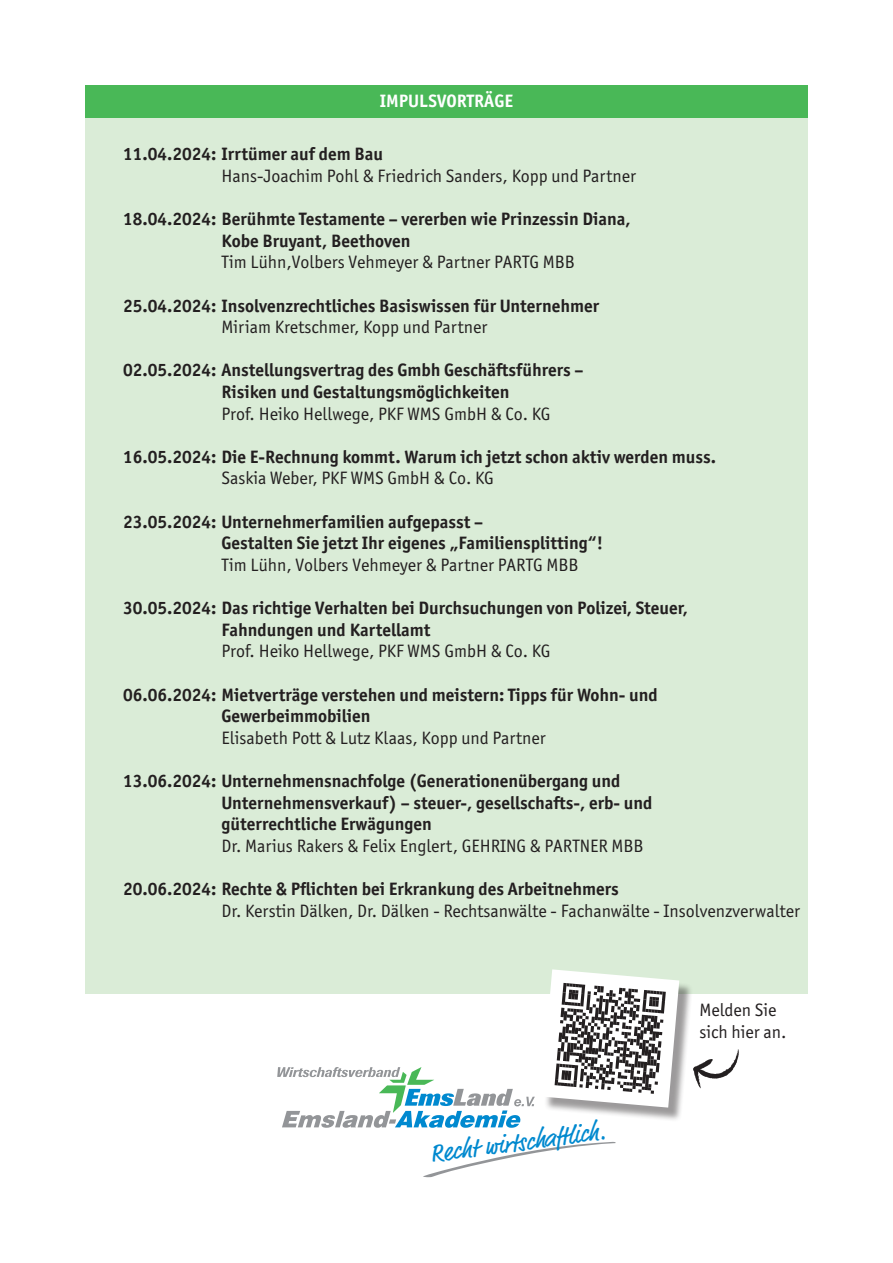
<style>
.page{position:relative;width:893px;height:1263px;background:#fff}
.page>*{position:absolute;margin:0;border:0;box-sizing:border-box;transform-origin:0 0}
.t1{font:25.65px "Market Pro";color:#0089cf}
.t2{font:700 18px/21.6px "Officina Sans ITC Pro";color:#231f20}
.t3{font:18px/21.6px "Officina Sans ITC Pro";color:#231f20}
.t4{font:700 18px "Officina Sans ITC Pro";color:#fff}
</style>
<div class="page">
<div style="left:85px;top:115px;width:723px;height:879px;background:#daecd7"></div>
<svg style="left:277px;top:1067px;width:258px;height:61px"></svg>
<svg style="left:423px;top:1141px;width:193px;height:36px"></svg>
<div style="left:85px;top:85px;width:723px;height:33px;background:#49b857"></div>
<div style="left:544px;top:972px;width:149px;height:149px;background:#231f20;opacity:.45"></div>
<svg style="left:544px;top:969px;width:135px;height:138px"></svg>
<svg style="left:693px;top:1049px;width:46px;height:40px"></svg>
<p class="t4" style="left:380px;top:89px;width:135px">IMPULSVORTRÄGE</p>
<p class="t2" style="left:123px;top:143px;width:261px">11.04.2024: Irrtümer auf dem Bau</p>
<p class="t3" style="left:222px;top:165px;width:416px">Hans-Joachim Pohl &amp; Friedrich Sanders, Kopp und Partner</p>
<p class="t2" style="left:222px;top:208px;width:411px;text-indent:-98px">18.04.2024: Berühmte Testamente – vererben wie Prinzessin Diana,<br>Kobe Bruyant, Beethoven</p>
<p class="t3" style="left:222px;top:251px;width:355px">Tim Lühn,Volbers Vehmeyer &amp; Partner PARTG MBB</p>
<p class="t2" style="left:123px;top:295px;width:477px">25.04.2024: Insolvenzrechtliches Basiswissen für Unternehmer</p>
<p class="t3" style="left:222px;top:316px;width:267px">Miriam Kretschmer, Kopp und Partner</p>
<p class="t2" style="left:222px;top:359px;width:364px;text-indent:-98px">02.05.2024: Anstellungsvertrag des Gmbh Geschäftsführers –<br>Risiken und Gestaltungsmöglichkeiten</p>
<p class="t3" style="left:222px;top:403px;width:330px">Prof. Heiko Hellwege, PKF WMS GmbH &amp; Co. KG</p>
<p class="t2" style="left:123px;top:446px;width:594px">16.05.2024: Die E-Rechnung kommt. Warum ich jetzt schon aktiv werden muss.</p>
<p class="t3" style="left:222px;top:467px;width:274px">Saskia Weber, PKF WMS GmbH &amp; Co. KG</p>
<p class="t2" style="left:222px;top:511px;width:383px;text-indent:-98px">23.05.2024: Unternehmerfamilien aufgepasst –<br>Gestalten Sie jetzt Ihr eigenes „Familiensplitting“!</p>
<p class="t3" style="left:222px;top:554px;width:358px">Tim Lühn, Volbers Vehmeyer &amp; Partner PARTG MBB</p>
<p class="t2" style="left:222px;top:597px;width:468px;text-indent:-98px">30.05.2024: Das richtige Verhalten bei Durchsuchungen von Polizei, Steuer,<br>Fahndungen und Kartellamt</p>
<p class="t3" style="left:222px;top:640px;width:330px">Prof. Heiko Hellwege, PKF WMS GmbH &amp; Co. KG</p>
<p class="t2" style="left:222px;top:683px;width:438px;text-indent:-98px">06.06.2024: Mietverträge verstehen und meistern: Tipps für Wohn- und<br>Gewerbeimmobilien</p>
<p class="t3" style="left:222px;top:727px;width:326px">Elisabeth Pott &amp; Lutz Klaas, Kopp und Partner</p>
<p class="t2" style="left:222px;top:770px;width:432px;text-indent:-98px">13.06.2024: Unternehmensnachfolge (Generationenübergang und<br>Unternehmensverkauf) – steuer-, gesellschafts-, erb- und güterrechtliche Erwägungen</p>
<p class="t3" style="left:222px;top:835px;width:423px">Dr. Marius Rakers &amp; Felix Englert, GEHRING &amp; PARTNER MBB</p>
<p class="t2" style="left:123px;top:878px;width:497px">20.06.2024: Rechte &amp; Pflichten bei Erkrankung des Arbeitnehmers</p>
<p class="t3" style="left:222px;top:899px;width:580px">Dr. Kerstin Dälken, Dr. Dälken - Rechtsanwälte - Fachanwälte - Insolvenzverwalter</p>
<h1 class="t1" style="left:428px;top:1137px;width:178px;rotate:-8deg">Recht wirtschaftlich.</h1>
<p class="t3" style="left:699px;top:999px;width:88px">Melden Sie sich hier an.</p>
</div>
